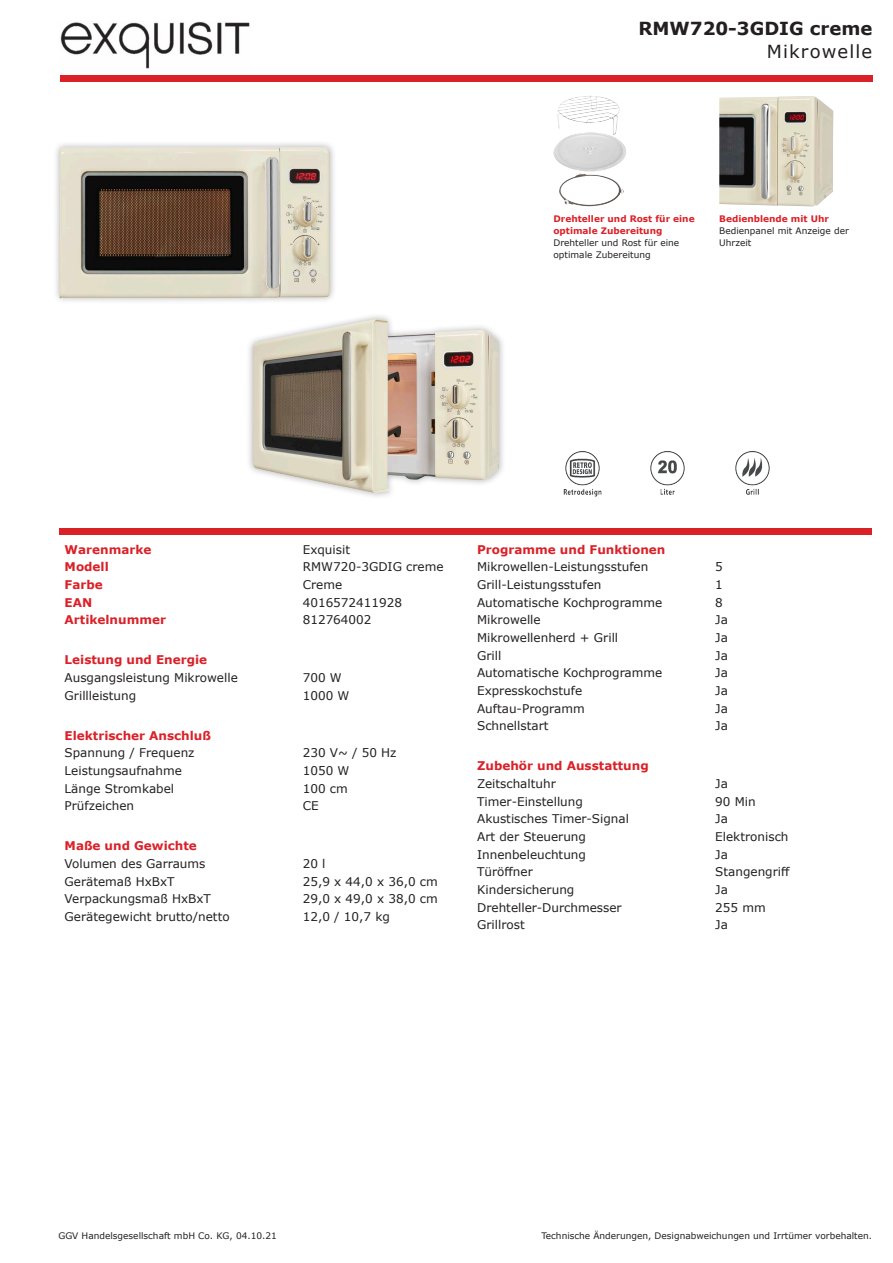
<style>
.page{position:relative;width:893px;height:1263px;background:#fff}
.page>*{position:absolute;margin:0;border:0;box-sizing:border-box;transform-origin:0 0}
.t1{font:700 18px "Verdana";color:#231f20}
.t2{font:18px "Verdana";letter-spacing:.065em;color:#231f20}
.t3{font:12px "Verdana";color:#231f20}
.t4{font:700 12px "Verdana";color:#da2128}
.t5{font:9px/12px "Verdana";color:#231f20}
.t6{font:700 9px/12px "Verdana";color:#da2128}
</style>
<div class="page">
<div style="left:52px;top:140px;width:285px;height:165px;background:#231f20;opacity:.35"></div>
<img style="left:60px;top:147px;width:270px;height:151px">
<img style="left:719px;top:96px;width:115px;height:110px">
<img style="left:557px;top:96px;width:63px;height:39px">
<img style="left:735px;top:451px;width:35px;height:44px">
<img style="left:650px;top:451px;width:35px;height:44px">
<img style="left:563px;top:451px;width:39px;height:46px">
<img style="left:60px;top:22px;width:190px;height:47px">
<div style="left:60px;top:75px;width:812px;height:6px;background:#da2128"></div>
<div style="left:60px;top:528px;width:812px;height:6px;background:#da2128"></div>
<div style="left:246px;top:312px;width:260px;height:188px;background:#231f20;opacity:.35"></div>
<img style="left:253px;top:319px;width:246px;height:174px">
<h1 class="t1" style="left:638px;top:16px;width:235px">RMW720-3GDIG creme</h1>
<h1 class="t2" style="left:767px;top:39px;width:107px">Mikrowelle</h1>
<p class="t6" style="left:553px;top:212px;width:143px">Drehteller und Rost für eine optimale Zubereitung</p>
<p class="t5" style="left:553px;top:236px;width:127px">Drehteller und Rost für eine optimale Zubereitung</p>
<p class="t6" style="left:719px;top:212px;width:111px">Bedienblende mit Uhr</p>
<p class="t5" style="left:719px;top:224px;width:131px">Bedienpanel mit Anzeige der<br>Uhrzeit</p>
<p class="t4" style="left:65px;top:541px;width:88px">Warenmarke</p>
<p class="t3" style="left:303px;top:541px;width:49px">Exquisit</p>
<p class="t4" style="left:65px;top:558px;width:46px">Modell</p>
<p class="t3" style="left:303px;top:559px;width:142px">RMW720-3GDIG creme</p>
<p class="t4" style="left:65px;top:576px;width:40px">Farbe</p>
<p class="t3" style="left:303px;top:576px;width:41px">Creme</p>
<p class="t4" style="left:65px;top:594px;width:29px">EAN</p>
<p class="t3" style="left:303px;top:594px;width:101px">4016572411928</p>
<p class="t4" style="left:65px;top:611px;width:103px">Artikelnummer</p>
<p class="t3" style="left:303px;top:612px;width:70px">812764002</p>
<p class="t4" style="left:65px;top:651px;width:144px">Leistung und Energie</p>
<p class="t3" style="left:65px;top:669px;width:175px">Ausgangsleistung Mikrowelle</p>
<p class="t3" style="left:303px;top:669px;width:40px">700 W</p>
<p class="t3" style="left:65px;top:687px;width:73px">Grillleistung</p>
<p class="t3" style="left:303px;top:687px;width:48px">1000 W</p>
<p class="t4" style="left:65px;top:727px;width:148px">Elektrischer Anschluß</p>
<p class="t3" style="left:65px;top:745px;width:131px">Spannung / Frequenz</p>
<p class="t3" style="left:303px;top:745px;width:95px">230 V~ / 50 Hz</p>
<p class="t3" style="left:65px;top:762px;width:119px">Leistungsaufnahme</p>
<p class="t3" style="left:303px;top:762px;width:48px">1050 W</p>
<p class="t3" style="left:65px;top:780px;width:111px">Länge Stromkabel</p>
<p class="t3" style="left:303px;top:780px;width:47px">100 cm</p>
<p class="t3" style="left:65px;top:798px;width:71px">Prüfzeichen</p>
<p class="t3" style="left:303px;top:798px;width:17px">CE</p>
<p class="t4" style="left:65px;top:837px;width:134px">Maße und Gewichte</p>
<p class="t3" style="left:65px;top:855px;width:142px">Volumen des Garraums</p>
<p class="t3" style="left:303px;top:855px;width:24px">20 l</p>
<p class="t3" style="left:65px;top:873px;width:112px">Gerätemaß HxBxT</p>
<p class="t3" style="left:303px;top:873px;width:137px">25,9 x 44,0 x 36,0 cm</p>
<p class="t3" style="left:65px;top:891px;width:148px">Verpackungsmaß HxBxT</p>
<p class="t3" style="left:303px;top:891px;width:137px">29,0 x 49,0 x 38,0 cm</p>
<p class="t3" style="left:65px;top:908px;width:167px">Gerätegewicht brutto/netto</p>
<p class="t3" style="left:303px;top:908px;width:89px">12,0 / 10,7 kg</p>
<p class="t4" style="left:477px;top:541px;width:190px">Programme und Funktionen</p>
<p class="t3" style="left:477px;top:559px;width:173px">Mikrowellen-Leistungsstufen</p>
<p class="t3" style="left:715px;top:559px;width:9px">5</p>
<p class="t3" style="left:477px;top:576px;width:126px">Grill-Leistungsstufen</p>
<p class="t3" style="left:715px;top:576px;width:9px">1</p>
<p class="t3" style="left:477px;top:594px;width:187px">Automatische Kochprogramme</p>
<p class="t3" style="left:715px;top:594px;width:9px">8</p>
<p class="t3" style="left:477px;top:612px;width:65px">Mikrowelle</p>
<p class="t3" style="left:715px;top:612px;width:14px">Ja</p>
<p class="t3" style="left:477px;top:629px;width:143px">Mikrowellenherd + Grill</p>
<p class="t3" style="left:715px;top:629px;width:14px">Ja</p>
<p class="t3" style="left:477px;top:647px;width:26px">Grill</p>
<p class="t3" style="left:715px;top:647px;width:14px">Ja</p>
<p class="t3" style="left:477px;top:665px;width:187px">Automatische Kochprogramme</p>
<p class="t3" style="left:715px;top:665px;width:14px">Ja</p>
<p class="t3" style="left:477px;top:682px;width:107px">Expresskochstufe</p>
<p class="t3" style="left:715px;top:682px;width:14px">Ja</p>
<p class="t3" style="left:477px;top:700px;width:109px">Auftau-Programm</p>
<p class="t3" style="left:715px;top:700px;width:14px">Ja</p>
<p class="t3" style="left:477px;top:718px;width:73px">Schnellstart</p>
<p class="t3" style="left:715px;top:718px;width:14px">Ja</p>
<p class="t4" style="left:477px;top:757px;width:173px">Zubehör und Ausstattung</p>
<p class="t3" style="left:477px;top:775px;width:80px">Zeitschaltuhr</p>
<p class="t3" style="left:715px;top:775px;width:14px">Ja</p>
<p class="t3" style="left:477px;top:793px;width:107px">Timer-Einstellung</p>
<p class="t3" style="left:715px;top:793px;width:42px">90 Min</p>
<p class="t3" style="left:477px;top:811px;width:153px">Akustisches Timer-Signal</p>
<p class="t3" style="left:715px;top:811px;width:14px">Ja</p>
<p class="t3" style="left:477px;top:828px;width:110px">Art der Steuerung</p>
<p class="t3" style="left:715px;top:828px;width:75px">Elektronisch</p>
<p class="t3" style="left:477px;top:846px;width:110px">Innenbeleuchtung</p>
<p class="t3" style="left:715px;top:846px;width:14px">Ja</p>
<p class="t3" style="left:477px;top:864px;width:57px">Türöffner</p>
<p class="t3" style="left:715px;top:864px;width:76px">Stangengriff</p>
<p class="t3" style="left:477px;top:881px;width:99px">Kindersicherung</p>
<p class="t3" style="left:715px;top:881px;width:14px">Ja</p>
<p class="t3" style="left:477px;top:899px;width:146px">Drehteller-Durchmesser</p>
<p class="t3" style="left:715px;top:899px;width:52px">255 mm</p>
<p class="t3" style="left:477px;top:917px;width:49px">Grillrost</p>
<p class="t3" style="left:715px;top:917px;width:14px">Ja</p>
<p class="t5" style="left:58px;top:1230px;width:220px">GGV Handelsgesellschaft mbH Co. KG, 04.10.21</p>
<p class="t5" style="left:541px;top:1230px;width:332px">Technische Änderungen, Designabweichungen und Irrtümer vorbehalten.</p>
</div>
